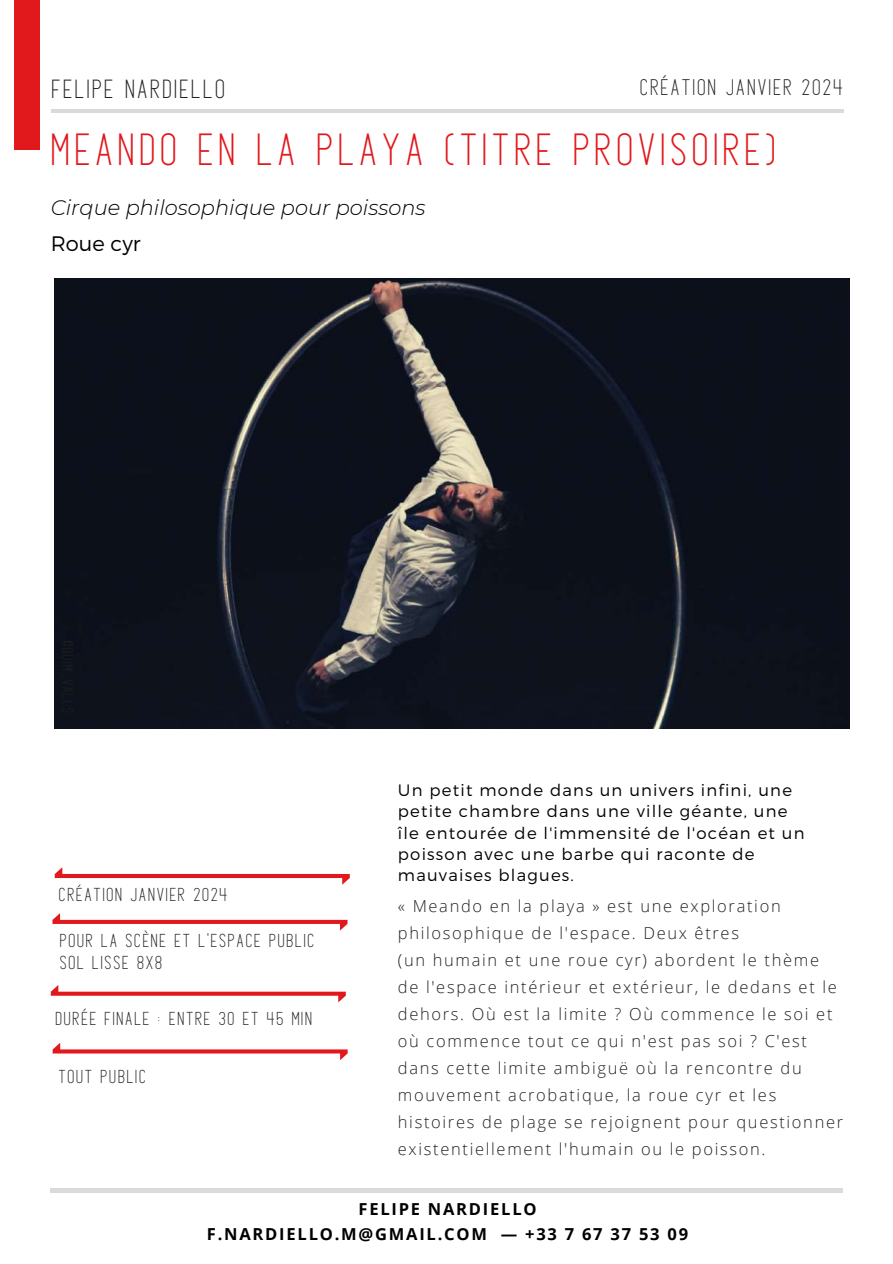
<style>
.page{position:relative;width:893px;height:1264px;background:#fff}
.page>*{position:absolute;margin:0;border:0;box-sizing:border-box;transform-origin:0 0}
.t1{font:900 36px "Athens";letter-spacing:.155em;color:#e1181c}
.t2{font:italic 300 21px "Montserrat";color:#000}
.t3{font:900 21px "Athens";letter-spacing:.14em;color:#222}
.t4{font:300 21px "Montserrat";color:#000}
.t5{font:900 18px "Athens";letter-spacing:.14em;color:#222}
.t6{font:300 16.5px/27px "Open Sans";letter-spacing:.1em;color:#222}
.t7{font:300 16.5px/21.3px "Montserrat";letter-spacing:.075em;color:#000}
.t8{font:700 16.5px/24.8px "Open Sans";letter-spacing:.105em;color:#000;text-align:center}
.t9{font:900 15px/22.5px "Athens";letter-spacing:.14em;color:#222}
</style>
<div class="page">
<img style="left:55px;top:278px;width:794px;height:450px">
<hr style="left:51px;top:109px;width:792px;height:4px;background:#dadada">
<hr style="left:50px;top:1188px;width:792px;height:4px;background:#dadada">
<div style="left:14px;top:0;width:25px;height:150px;background:#e1181c"></div>
<svg style="left:55px;top:867px;width:295px;height:17px"></svg>
<svg style="left:52px;top:913px;width:295px;height:17px"></svg>
<svg style="left:51px;top:985px;width:295px;height:17px"></svg>
<svg style="left:53px;top:1043px;width:294px;height:17px"></svg>
<p class="t3" style="left:52px;top:74px;width:174px">FELIPE NARDIELLO</p>
<p class="t5" style="left:641px;top:74px;width:204px">CRÉATION JANVIER 2024</p>
<h1 class="t1" style="left:53px;top:123px;width:725px">MEANDO EN LA PLAYA (TITRE PROVISOIRE)</h1>
<p class="t2" style="left:51px;top:194px;width:376px">Cirque philosophique pour poissons</p>
<p class="t4" style="left:51px;top:229px;width:91px">Roue cyr</p>
<p class="t9" style="left:60px;top:883px;width:170px">CRÉATION JANVIER 2024</p>
<p class="t9" style="left:60px;top:929px;width:255px">POUR LA SCÈNE ET L'ESPACE PUBLIC<br>SOL LISSE 8X8</p>
<p class="t9" style="left:56px;top:1007px;width:258px">DURÉE FINALE : ENTRE 30 ET 45 MIN</p>
<p class="t9" style="left:59px;top:1065px;width:88px">TOUT PUBLIC</p>
<p class="t7" style="left:398px;top:778px;width:408px">Un petit monde dans un univers infini, une petite chambre dans une ville géante, une île entourée de l'immensité de l'océan et un poisson avec une barbe qui raconte de mauvaises blagues.</p>
<p class="t6" style="left:398px;top:891px;width:446px">« Meando en la playa » est une exploration philosophique de l'espace. Deux êtres<br>(un humain et une roue cyr) abordent le thème de l'espace intérieur et extérieur, le dedans et le dehors. Où est la limite ? Où commence le soi et où commence tout ce qui n'est pas soi ? C'est dans cette limite ambiguë où la rencontre du mouvement acrobatique, la roue cyr et les histoires de plage se rejoignent pour questionner existentiellement l'humain ou le poisson.</p>
<p class="t8" style="left:207px;top:1196px;width:482px">FELIPE NARDIELLO<br>F.NARDIELLO.M@GMAIL.COM — +33 7 67 37 53 09</p>
</div>
